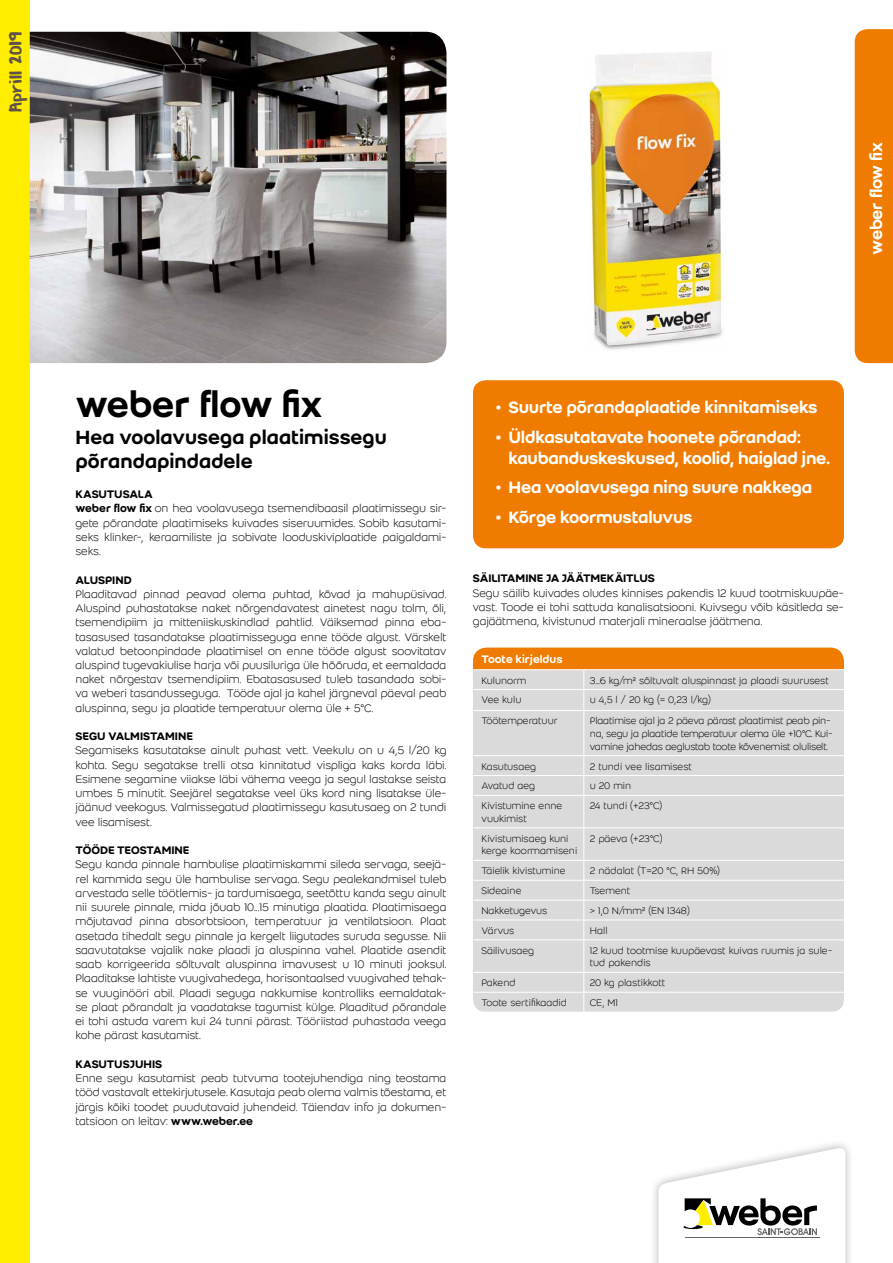
<style>
.page{position:relative;width:893px;height:1263px;background:#fff}
.page>*{position:absolute;margin:0;border:0;box-sizing:border-box;transform-origin:0 0}
.t1{font:500 39px "Weber";letter-spacing:-.02em;color:#000}
.t2{font:500 21px/24px "Weber";color:#000}
.t3{font:500 18px/21px "Weber";letter-spacing:-.015em;color:#fff}
.t4{font:13.5px "Weber Brush";letter-spacing:.01em;color:#615345}
.t5{font:300 12px/14.2px "Weber";letter-spacing:-.015em;color:#000;text-align:justify}
.t6{font:500 12px "Weber";letter-spacing:-.01em;color:#000}
.t7{font:500 12px "Weber";color:#fff}
.t8{font:300 10.5px/12.6px "Weber";color:#000}
.t9{font:300 10.5px/12.6px "Weber";letter-spacing:-.02em;color:#000}
.s1{font-weight:500}
</style>
<div class="page">
<div style="left:0;top:0;width:30px;height:1263px;background:#ffed00"></div>
<div style="left:855px;top:29px;width:38px;height:334px;background:#ef7c00"></div>
<div style="left:473px;top:380px;width:371px;height:168px;background:#ef7c00;border-radius:13px"></div>
<div style="left:473px;top:711px;width:371px;height:301px;background:#dadada"></div>
<svg style="left:473px;top:648px;width:371px;height:62px;background:#e2ba90"></svg>
<hr style="left:583px;top:711px;width:1px;height:44px;background:#fff">
<hr style="left:473px;top:755px;width:111px;height:1px;background:#fff">
<hr style="left:584px;top:755px;width:260px;height:1px;background:#fff">
<hr style="left:473px;top:775px;width:111px;height:1px;background:#fff">
<hr style="left:584px;top:775px;width:260px;height:1px;background:#fff">
<svg style="left:583px;top:756px;width:1px;height:39px"></svg>
<hr style="left:473px;top:795px;width:111px;height:1px;background:#fff">
<hr style="left:584px;top:795px;width:260px;height:1px;background:#fff">
<hr style="left:583px;top:796px;width:1px;height:31px;background:#fff">
<hr style="left:473px;top:827px;width:111px;height:1px;background:#fff">
<hr style="left:584px;top:827px;width:260px;height:1px;background:#fff">
<hr style="left:583px;top:828px;width:1px;height:32px;background:#fff">
<hr style="left:473px;top:860px;width:111px;height:1px;background:#fff">
<hr style="left:584px;top:860px;width:260px;height:1px;background:#fff">
<hr style="left:473px;top:880px;width:111px;height:1px;background:#fff">
<hr style="left:584px;top:880px;width:260px;height:1px;background:#fff">
<hr style="left:473px;top:900px;width:111px;height:1px;background:#fff">
<hr style="left:584px;top:900px;width:260px;height:1px;background:#fff">
<hr style="left:473px;top:920px;width:111px;height:1px;background:#fff">
<hr style="left:584px;top:920px;width:260px;height:1px;background:#fff">
<svg style="left:583px;top:861px;width:1px;height:78px"></svg>
<hr style="left:473px;top:939px;width:111px;height:1px;background:#fff">
<hr style="left:584px;top:939px;width:260px;height:1px;background:#fff">
<hr style="left:583px;top:940px;width:1px;height:32px;background:#fff">
<hr style="left:473px;top:972px;width:111px;height:1px;background:#fff">
<hr style="left:584px;top:972px;width:260px;height:1px;background:#fff">
<hr style="left:473px;top:992px;width:111px;height:1px;background:#fff">
<hr style="left:584px;top:992px;width:260px;height:1px;background:#fff">
<svg style="left:583px;top:973px;width:1px;height:39px"></svg>
<hr style="left:473px;top:669px;width:111px;height:1px;background:#fff">
<hr style="left:584px;top:669px;width:260px;height:1px;background:#fff">
<img style="left:30px;top:32px;width:416px;height:331px">
<div style="left:649px;top:1139px;width:206px;height:124px;background:#000;opacity:.3"></div>
<img style="left:590px;top:52px;width:132px;height:298px">
<svg style="left:658px;top:1147px;width:187px;height:116px"></svg>
<p class="t4" style="left:9px;top:112px;width:82px;rotate:-90deg">Aprill 2019</p>
<h3 class="t3" style="left:865px;top:255px;width:114px;rotate:-90deg">weber flow fix</h3>
<h1 class="t1" style="left:75px;top:381px;width:248px">weber flow fix</h1>
<h2 class="t2" style="left:75px;top:425px;width:313px">Hea voolavusega plaatimissegu põrandapindadele</h2>
<p class="t5" style="left:75px;top:487px;width:372px;text-align:left"><span class="s1">KASUTUSALA<br>weber flow fix</span> on hea voolavusega tsemendibaasil plaatimissegu sir&shy;gete põrandate plaatimiseks kuivades siseruumides. Sobib kasutami&shy;seks klinker-, keraamiliste ja sobivate looduskiviplaatide paigaldami&shy;seks.</p>
<p class="t6" style="left:75px;top:572px;width:58px">ALUSPIND</p>
<p class="t5" style="left:75px;top:587px;width:372px">Plaaditavad pinnad peavad olema puhtad, kõvad ja mahupüsivad.<br>Aluspind puhastatakse naket nõrgendavatest ainetest nagu tolm, õli, tsemendipiim ja mitteniiskuskindlad pahtlid. Väiksemad pinna eba&shy;tasasused tasandatakse plaatimisseguga enne tööde algust. Värskelt valatud betoonpindade plaatimisel on enne tööde algust soovitatav aluspind tugevakiulise harja või puusiluriga üle hõõruda, et eemaldada naket nõrgestav tsemendipiim. Ebatasasused tuleb tasandada sobi&shy;va weberi tasandusseguga. Tööde ajal ja kahel järgneval päeval peab aluspinna, segu ja plaatide temperatuur olema üle + 5°C.</p>
<p class="t6" style="left:75px;top:729px;width:119px">SEGU VALMISTAMINE</p>
<p class="t5" style="left:75px;top:744px;width:373px">Segamiseks kasutatakse ainult puhast vett. Veekulu on u 4,5 l/20 kg kohta. Segu segatakse trelli otsa kinnitatud vispliga kaks korda läbi.<br>Esimene segamine viiakse läbi vähema veega ja segul lastakse seista umbes 5 minutit. Seejärel segatakse veel üks kord ning lisatakse üle&shy;jäänud veekogus. Valmissegatud plaatimissegu kasutusaeg on 2 tundi vee lisamisest.</p>
<p class="t6" style="left:75px;top:843px;width:116px">TÖÖDE TEOSTAMINE</p>
<p class="t5" style="left:75px;top:858px;width:373px">Segu kanda pinnale hambulise plaatimiskammi sileda servaga, seejä&shy;rel kammida segu üle hambulise servaga. Segu pealekandmisel tuleb arvestada selle töötlemis- ja tardumisaega, seetõttu kanda segu ainult nii suurele pinnale, mida jõuab 10...15 minutiga plaatida. Plaatimisaega mõjutavad pinna absorbtsioon, temperatuur ja ventilatsioon. Plaat asetada tihedalt segu pinnale ja kergelt liigutades suruda segusse. Nii saavutatakse vajalik nake plaadi ja aluspinna vahel. Plaatide asendit saab korrigeerida sõltuvalt aluspinna imavusest u 10 minuti jooksul.<br>Plaaditakse lahtiste vuugivahedega, horisontaalsed vuugivahed tehak&shy;se vuuginööri abil. Plaadi seguga nakkumise kontrolliks eemaldatak&shy;se plaat põrandalt ja vaadatakse tagumist külge. Plaaditud põrandale ei tohi astuda varem kui 24 tunni pärast. Tööriistad puhastada veega kohe pärast kasutamist.</p>
<p class="t6" style="left:75px;top:1057px;width:88px">KASUTUSJUHIS</p>
<p class="t5" style="left:75px;top:1071px;width:372px">Enne segu kasutamist peab tutvuma tootejuhendiga ning teostama tööd vastavalt ettekirjutusele. Kasutaja peab olema valmis tõestama, et järgis kõiki toodet puudutavaid juhendeid. Täiendav info ja dokumen&shy;tatsioon on leitav: <span class="s1">www.weber.ee</span></p>
<h3 class="t3" style="left:496px;top:397px;width:323px">• Suurte põrandaplaatide kinnitamiseks</h3>
<h3 class="t3" style="left:508px;top:426px;width:323px;text-indent:-13px">• Üldkasutatavate hoonete põrandad: kaubanduskeskused, koolid, haiglad jne.</h3>
<h3 class="t3" style="left:496px;top:477px;width:318px">• Hea voolavusega ning suure nakkega</h3>
<h3 class="t3" style="left:496px;top:506px;width:198px">• Kõrge koormustaluvus</h3>
<p class="t6" style="left:473px;top:571px;width:184px">SÄILITAMINE JA JÄÄTMEKÄITLUS</p>
<p class="t5" style="left:473px;top:586px;width:372px">Segu säilib kuivades oludes kinnises pakendis 12 kuud tootmiskuupäe&shy;vast. Toode ei tohi sattuda kanalisatsiooni. Kuivsegu võib käsitleda se&shy;gajäätmena, kivistunud materjali mineraalse jäätmena.</p>
<p class="t7" style="left:482px;top:652px;width:83px">Toote kirjeldus</p>
<p class="t8" style="left:481px;top:674px;width:47px">Kulunorm</p>
<p class="t8" style="left:590px;top:674px;width:241px">3...6 kg/m² sõltuvalt aluspinnast ja plaadi suurusest</p>
<p class="t8" style="left:481px;top:694px;width:42px">Vee kulu</p>
<p class="t8" style="left:590px;top:694px;width:123px">u 4,5 l / 20 kg (= 0,23 l/kg)</p>
<p class="t8" style="left:481px;top:715px;width:78px">Töötemperatuur</p>
<p class="t9" style="left:590px;top:715px;width:245px">Plaatimise ajal ja 2 päeva pärast plaatimist peab pin&shy;na, segu ja plaatide temperatuur olema üle +10°C. Kui&shy;vamine jahedas aeglustab toote kõvenemist oluliselt.</p>
<p class="t8" style="left:481px;top:760px;width:56px">Kasutusaeg</p>
<p class="t8" style="left:590px;top:760px;width:104px">2 tundi vee lisamisest</p>
<p class="t8" style="left:481px;top:780px;width:55px">Avatud aeg</p>
<p class="t8" style="left:590px;top:780px;width:43px">u 20 min</p>
<p class="t8" style="left:481px;top:800px;width:82px">Kivistumine enne vuukimist</p>
<p class="t8" style="left:590px;top:800px;width:74px">24 tundi (+23°C)</p>
<p class="t8" style="left:481px;top:832px;width:97px">Kivistumisaeg kuni kerge koormamiseni</p>
<p class="t8" style="left:590px;top:832px;width:74px">2 päeva (+23°C)</p>
<p class="t8" style="left:481px;top:865px;width:86px">Täielik kivistumine</p>
<p class="t8" style="left:590px;top:865px;width:132px">2 nädalat (T=20 °C, RH 50%)</p>
<p class="t8" style="left:481px;top:884px;width:42px">Sideaine</p>
<p class="t8" style="left:590px;top:884px;width:42px">Tsement</p>
<p class="t8" style="left:481px;top:904px;width:67px">Nakketugevus</p>
<p class="t8" style="left:590px;top:904px;width:102px">&gt; 1,0 N/mm² (EN 1348)</p>
<p class="t8" style="left:481px;top:924px;width:34px">Värvus</p>
<p class="t8" style="left:590px;top:924px;width:19px">Hall</p>
<p class="t8" style="left:481px;top:944px;width:54px">Säilivusaeg</p>
<p class="t8" style="left:590px;top:944px;width:244px">12 kuud tootmise kuupäevast kuivas ruumis ja sule&shy;tud pakendis</p>
<p class="t8" style="left:481px;top:977px;width:36px">Pakend</p>
<p class="t8" style="left:590px;top:977px;width:77px">20 kg plastikkott</p>
<p class="t8" style="left:481px;top:996px;width:87px">Toote sertifikaadid</p>
<p class="t8" style="left:590px;top:996px;width:30px">CE, M1</p>
</div>
